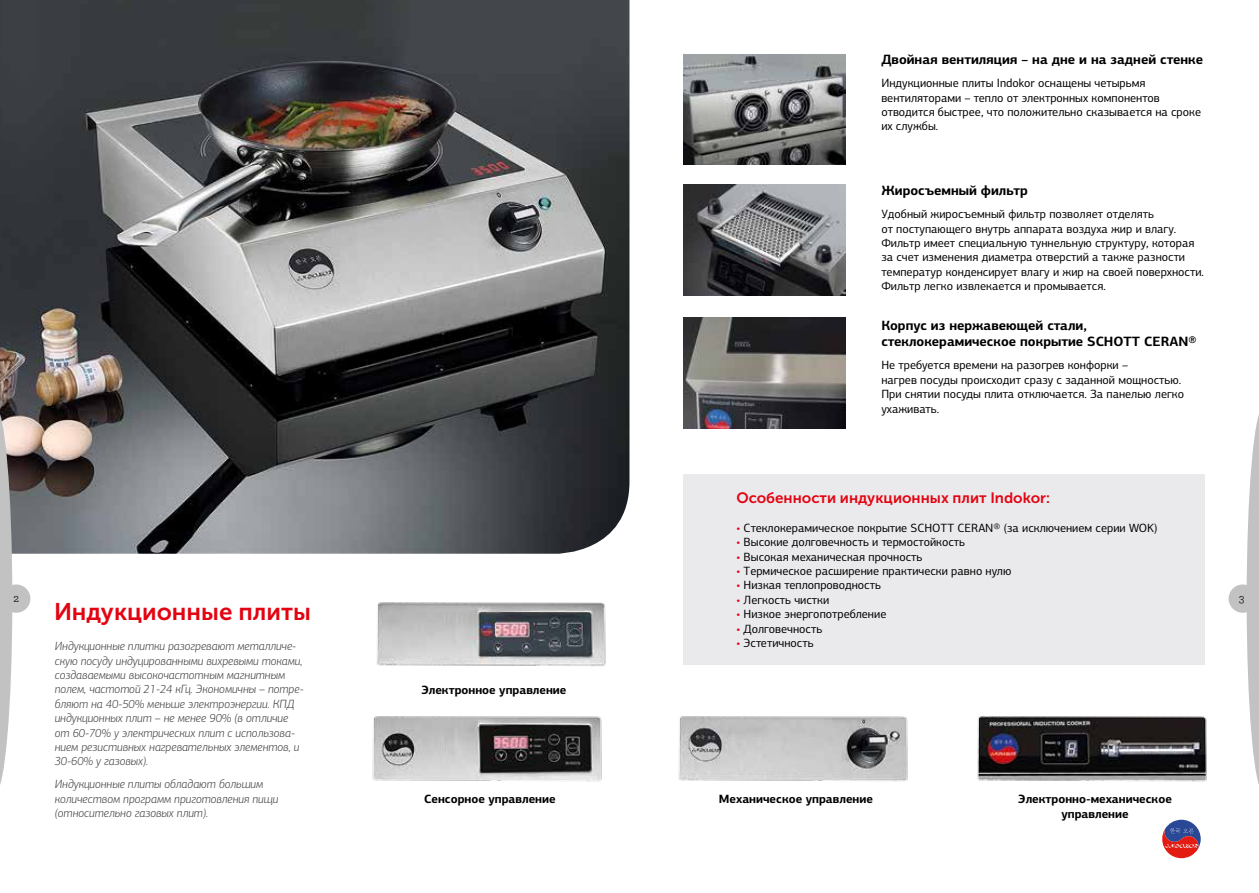
<style>
.page{position:relative;width:1259px;height:893px;background:#fff}
.page>*{position:absolute;margin:0;border:0;box-sizing:border-box;transform-origin:0 0}
.t1{font:24px "Museo Sans Cyrl 700";color:#e30412}
.t2{font:15px "Museo Sans Cyrl 700";color:#e30412}
.t3{font:700 13.5px/16.2px "PF Centro Sans Pro";color:#000}
.t4{font:12px/14.4px "PF Centro Sans Pro";color:#000}
.t5{font:italic 300 12px/14.4px "PF Centro Sans Pro";color:#3c3c3b}
.t6{font:700 12px/14.4px "PF Centro Sans Pro";color:#000;text-align:center}
.t7{font:12px "Archer";color:#000}
.s1{color:#e30412}
</style>
<div class="page">
<img style="left:0;top:0;width:629px;height:554px">
<div style="left:2px;top:584px;width:28px;height:29px;background:#c2c2c3;border-radius:50%"></div>
<svg style="left:0;top:407px;width:12px;height:378px"></svg>
<div style="left:1228px;top:584px;width:28px;height:29px;background:#c2c2c3;border-radius:50%"></div>
<svg style="left:1246px;top:415px;width:13px;height:370px"></svg>
<div style="left:683px;top:475px;width:521px;height:190px;background:#eaeaec"></div>
<svg style="left:1162px;top:820px;width:38px;height:38px"></svg>
<img style="left:683px;top:54px;width:162px;height:111px">
<img style="left:683px;top:185px;width:162px;height:111px">
<img style="left:683px;top:318px;width:162px;height:110px">
<img style="left:377px;top:602px;width:229px;height:64px">
<img style="left:678px;top:716px;width:230px;height:66px">
<img style="left:977px;top:716px;width:230px;height:66px">
<img style="left:372px;top:716px;width:230px;height:66px">
<p class="t3" style="left:881px;top:51px;width:323px">Двойная вентиляция – на дне и на задней стенке</p>
<p class="t4" style="left:881px;top:76px;width:321px">Индукционные плиты Indokor оснащены четырьмя вентиляторами – тепло от электронных компонентов отводится быстрее, что положительно сказывается на сроке их службы.</p>
<p class="t3" style="left:881px;top:182px;width:148px">Жиросъемный фильтр</p>
<p class="t4" style="left:881px;top:207px;width:324px">Удобный жиросъемный фильтр позволяет отделять<br>от поступающего внутрь аппарата воздуха жир и влагу.<br>Фильтр имеет специальную туннельную структуру, которая за счет изменения диаметра отверстий а также разности температур конденсирует влагу и жир на своей поверхности.<br>Фильтр легко извлекается и промывается.</p>
<p class="t3" style="left:881px;top:317px;width:317px">Корпус из нержавеющей стали, стеклокерамическое покрытие SCHOTT CERAN®</p>
<p class="t4" style="left:881px;top:358px;width:304px">Не требуется времени на разогрев конфорки –<br>нагрев посуды происходит сразу с заданной мощностью.<br>При снятии посуды плита отключается. За панелью легко ухаживать.</p>
<p class="t2" style="left:736px;top:489px;width:315px">Особенности индукционных плит Indokor:</p>
<p class="t4" style="left:736px;top:520px;width:423px"><span class="s1">•</span> Стеклокерамическое покрытие SCHOTT CERAN® (за исключением серии WOK)</p>
<p class="t4" style="left:736px;top:535px;width:230px"><span class="s1">•</span> Высокие долговечность и термостойкость</p>
<p class="t4" style="left:736px;top:549px;width:187px"><span class="s1">•</span> Высокая механическая прочность</p>
<p class="t4" style="left:736px;top:564px;width:276px"><span class="s1">•</span> Термическое расширение практически равно нулю</p>
<p class="t4" style="left:736px;top:578px;width:146px"><span class="s1">•</span> Низкая теплопроводность</p>
<p class="t4" style="left:736px;top:592px;width:94px"><span class="s1">•</span> Легкость чистки</p>
<p class="t4" style="left:736px;top:607px;width:151px"><span class="s1">•</span> Низкое энергопотребление</p>
<p class="t4" style="left:736px;top:621px;width:87px"><span class="s1">•</span> Долговечность</p>
<p class="t4" style="left:736px;top:636px;width:79px"><span class="s1">•</span> Эстетичность</p>
<p class="t7" style="left:13px;top:590px;width:7px">2</p>
<p class="t7" style="left:1238px;top:590px;width:7px">3</p>
<p class="t5" style="left:55px;top:639px;width:250px">Индукционные плитки разогревают металличе&shy;скую посуду индуцированными вихревыми токами, создаваемыми высокочастотным магнитным полем, частотой 21-24 кГц. Экономичны – потре&shy;бляют на 40-50% меньше электроэнергии. КПД индукционных плит – не менее 90% (в отличие от 60-70% у электрических плит с использова&shy;нием резистивных нагревательных элементов, и 30-60% у газовых).</p>
<p class="t5" style="left:55px;top:777px;width:225px">Индукционные плиты обладают большим количеством программ приготовления пищи (относительно газовых плит).</p>
<h1 class="t1" style="left:54px;top:598px;width:258px">Индукционные плиты</h1>
<p class="t6" style="left:421px;top:682px;width:146px">Электронное управление</p>
<p class="t6" style="left:424px;top:792px;width:133px">Сенсорное управление</p>
<p class="t6" style="left:719px;top:792px;width:155px">Механическое управление</p>
<p class="t6" style="left:1018px;top:792px;width:155px">Электронно-механическое управление</p>
</div>
